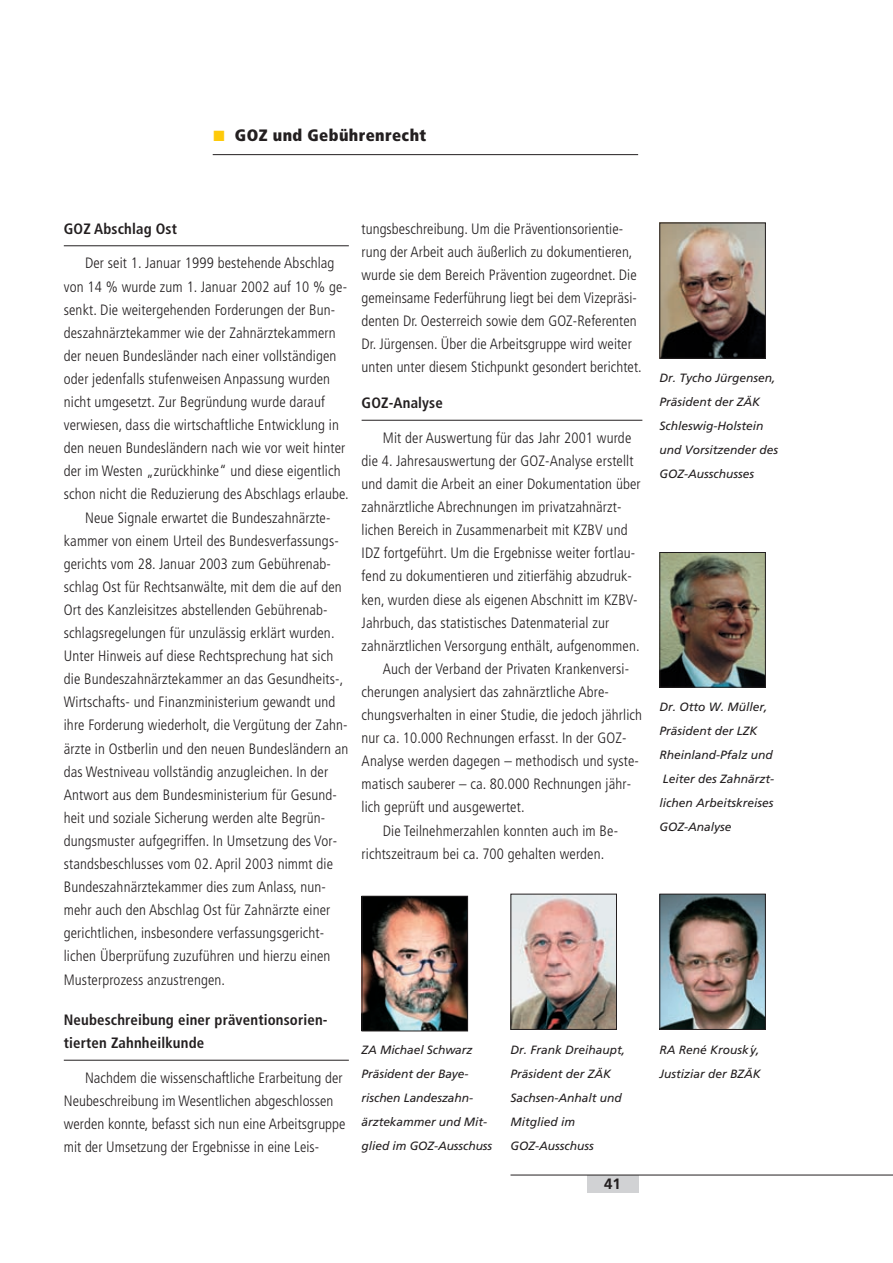
<style>
.page{position:relative;width:893px;height:1263px;background:#fff}
.page>*{position:absolute;margin:0;border:0;box-sizing:border-box;transform-origin:0 0}
.t1{font:900 condensed 16.5px "Frutiger";letter-spacing:.025em;color:#231f20}
.t2{font:300 condensed 15px/23.1px "Frutiger";letter-spacing:.01em;color:#231f20}
.t3{font:700 condensed 15px/23.2px "Frutiger";letter-spacing:.01em;color:#231f20}
.t4{font:700 15px "Frutiger";color:#231f20}
.t5{font:italic 12px/24px "Frutiger";color:#231f20}
.s1{font-family:"European Pi Three";font-weight:400;font-stretch:normal;font-size:15px;color:#feca0a}
</style>
<div class="page">
<div style="left:587px;top:1175px;width:51px;height:17px;background:#d1d2d4"></div>
<hr style="left:510px;top:1175px;width:382px;height:1px;background:#231f20">
<hr style="left:64px;top:245px;width:285px;height:1px;background:#231f20">
<hr style="left:64px;top:1060px;width:285px;height:1px;background:#231f20">
<hr style="left:361px;top:420px;width:281px;height:1px;background:#231f20">
<hr style="left:213px;top:154px;width:425px;height:1px;background:#231f20">
<img style="left:661px;top:225px;width:102px;height:132px">
<div style="left:659px;top:223px;width:106px;height:136px;border:1px solid #231f20"></div>
<img style="left:661px;top:896px;width:102px;height:132px">
<div style="left:659px;top:894px;width:106px;height:136px;border:1px solid #231f20"></div>
<img style="left:661px;top:554px;width:102px;height:132px">
<div style="left:659px;top:552px;width:106px;height:136px;border:1px solid #231f20"></div>
<img style="left:363px;top:898px;width:103px;height:131px">
<div style="left:361px;top:896px;width:107px;height:135px;border:1px solid #231f20"></div>
<img style="left:512px;top:896px;width:103px;height:132px">
<div style="left:510px;top:894px;width:107px;height:136px;border:1px solid #231f20"></div>
<p class="t1" style="left:213px;top:129px;width:215px"><span class="s1">-</span> GOZ und Gebührenrecht</p>
<p class="t3" style="left:64px;top:218px;width:115px">GOZ Abschlag Ost</p>
<p class="t2" style="left:85px;top:253px;width:251px">Der seit 1. Januar 1999 bestehende Abschlag</p>
<p class="t2" style="left:64px;top:276px;width:285px">von 14 % wurde zum 1. Januar 2002 auf 10 % ge-</p>
<p class="t2" style="left:64px;top:299px;width:273px">senkt. Die weitergehenden Forderungen der Bun-</p>
<p class="t2" style="left:64px;top:322px;width:273px">deszahnärztekammer wie der Zahnärztekammern</p>
<p class="t2" style="left:64px;top:345px;width:274px">der neuen Bundesländer nach einer vollständigen</p>
<p class="t2" style="left:64px;top:368px;width:268px">oder jedenfalls stufenweisen Anpassung wurden</p>
<p class="t2" style="left:64px;top:391px;width:262px">nicht umgesetzt. Zur Begründung wurde darauf</p>
<p class="t2" style="left:64px;top:415px;width:277px">verwiesen, dass die wirtschaftliche Entwicklung in</p>
<p class="t2" style="left:64px;top:438px;width:283px">den neuen Bundesländern nach wie vor weit hinter</p>
<p class="t2" style="left:64px;top:461px;width:278px">der im Westen „zurückhinke“ und diese eigentlich</p>
<p class="t2" style="left:64px;top:484px;width:286px">schon nicht die Reduzierung des Abschlags erlaube.</p>
<p class="t2" style="left:85px;top:507px;width:247px">Neue Signale erwartet die Bundeszahnärzte-</p>
<p class="t2" style="left:64px;top:530px;width:276px">kammer von einem Urteil des Bundesverfassungs-</p>
<p class="t2" style="left:64px;top:553px;width:269px">gerichts vom 28. Januar 2003 zum Gebührenab-</p>
<p class="t2" style="left:64px;top:576px;width:279px">schlag Ost für Rechtsanwälte, mit dem die auf den</p>
<p class="t2" style="left:64px;top:599px;width:265px">Ort des Kanzleisitzes abstellenden Gebührenab-</p>
<p class="t2" style="left:64px;top:622px;width:272px">schlagsregelungen für unzulässig erklärt wurden.</p>
<p class="t2" style="left:64px;top:646px;width:271px">Unter Hinweis auf diese Rechtsprechung hat sich</p>
<p class="t2" style="left:64px;top:669px;width:281px">die Bundeszahnärztekammer an das Gesundheits-,</p>
<p class="t2" style="left:64px;top:692px;width:273px">Wirtschafts- und Finanzministerium gewandt und</p>
<p class="t2" style="left:64px;top:715px;width:285px">ihre Forderung wiederholt, die Vergütung der Zahn-</p>
<p class="t2" style="left:64px;top:738px;width:286px">ärzte in Ostberlin und den neuen Bundesländern an</p>
<p class="t2" style="left:64px;top:761px;width:266px">das Westniveau vollständig anzugleichen. In der</p>
<p class="t2" style="left:64px;top:784px;width:275px">Antwort aus dem Bundesministerium für Gesund-</p>
<p class="t2" style="left:64px;top:807px;width:263px">heit und soziale Sicherung werden alte Begrün-</p>
<p class="t2" style="left:64px;top:830px;width:275px">dungsmuster aufgegriffen. In Umsetzung des Vor-</p>
<p class="t2" style="left:64px;top:853px;width:271px">standsbeschlusses vom 02. April 2003 nimmt die</p>
<p class="t2" style="left:64px;top:877px;width:263px">Bundeszahnärztekammer dies zum Anlass, nun-</p>
<p class="t2" style="left:64px;top:900px;width:268px">mehr auch den Abschlag Ost für Zahnärzte einer</p>
<p class="t2" style="left:64px;top:923px;width:262px">gerichtlichen, insbesondere verfassungsgericht-</p>
<p class="t2" style="left:64px;top:946px;width:268px">lichen Überprüfung zuzuführen und hierzu einen</p>
<p class="t2" style="left:64px;top:969px;width:163px">Musterprozess anzustrengen.</p>
<p class="t3" style="left:64px;top:1009px;width:265px">Neubeschreibung einer präventionsorien&shy;tierten Zahnheilkunde</p>
<p class="t2" style="left:64px;top:1067px;width:283px;text-indent:21px">Nachdem die wissenschaftliche Erarbeitung der Neubeschreibung im Wesentlichen abgeschlossen werden konnte, befasst sich nun eine Arbeitsgruppe mit der Umsetzung der Ergebnisse in eine Leis-</p>
<p class="t2" style="left:361px;top:218px;width:282px">tungsbeschreibung. Um die Präventionsorientie&shy;rung der Arbeit auch äußerlich zu dokumentieren, wurde sie dem Bereich Prävention zugeordnet. Die gemeinsame Federführung liegt bei dem Vizepräsi&shy;denten Dr. Oesterreich sowie dem GOZ-Referenten Dr. Jürgensen. Über die Arbeitsgruppe wird weiter unten unter diesem Stichpunkt gesondert berichtet.</p>
<p class="t3" style="left:361px;top:393px;width:83px">GOZ-Analyse</p>
<p class="t2" style="left:383px;top:427px;width:250px">Mit der Auswertung für das Jahr 2001 wurde</p>
<p class="t2" style="left:361px;top:450px;width:273px">die 4. Jahresauswertung der GOZ-Analyse erstellt</p>
<p class="t2" style="left:361px;top:474px;width:280px">und damit die Arbeit an einer Dokumentation über</p>
<p class="t2" style="left:361px;top:497px;width:261px">zahnärztliche Abrechnungen im privatzahnärzt-</p>
<p class="t2" style="left:361px;top:520px;width:267px">lichen Bereich in Zusammenarbeit mit KZBV und</p>
<p class="t2" style="left:361px;top:543px;width:275px">IDZ fortgeführt. Um die Ergebnisse weiter fortlau-</p>
<p class="t2" style="left:361px;top:566px;width:272px">fend zu dokumentieren und zitierfähig abzudruk-</p>
<p class="t2" style="left:361px;top:589px;width:277px">ken, wurden diese als eigenen Abschnitt im KZBV-</p>
<p class="t2" style="left:361px;top:612px;width:249px">Jahrbuch, das statistisches Datenmaterial zur</p>
<p class="t2" style="left:361px;top:635px;width:279px">zahnärztlichen Versorgung enthält, aufgenommen.</p>
<p class="t2" style="left:383px;top:658px;width:248px">Auch der Verband der Privaten Krankenversi-</p>
<p class="t2" style="left:361px;top:681px;width:249px">cherungen analysiert das zahnärztliche Abre-</p>
<p class="t2" style="left:361px;top:705px;width:282px">chungsverhalten in einer Studie, die jedoch jährlich</p>
<p class="t2" style="left:361px;top:728px;width:266px">nur ca. 10.000 Rechnungen erfasst. In der GOZ-</p>
<p class="t2" style="left:361px;top:751px;width:279px">Analyse werden dagegen – methodisch und syste-</p>
<p class="t2" style="left:361px;top:774px;width:271px">matisch sauberer – ca. 80.000 Rechnungen jähr-</p>
<p class="t2" style="left:361px;top:797px;width:164px">lich geprüft und ausgewertet.</p>
<p class="t2" style="left:383px;top:820px;width:237px">Die Teilnehmerzahlen konnten auch im Be-</p>
<p class="t2" style="left:361px;top:843px;width:244px">richtszeitraum bei ca. 700 gehalten werden.</p>
<p class="t5" style="left:361px;top:1039px;width:132px">ZA Michael Schwarz<br>Präsident der Baye&shy;rischen Landeszahn&shy;ärztekammer und Mit&shy;glied im GOZ-Ausschuss</p>
<p class="t5" style="left:510px;top:1039px;width:116px">Dr. Frank Dreihaupt,<br>Präsident der ZÄK<br>Sachsen-Anhalt und<br>Mitglied im<br>GOZ-Ausschuss</p>
<p class="t4" style="left:604px;top:1177px;width:18px">41</p>
<p class="t5" style="left:659px;top:367px;width:120px">Dr. Tycho Jürgensen,<br>Präsident der ZÄK<br>Schleswig-Holstein und Vorsitzender des<br>GOZ-Ausschusses</p>
<p class="t5" style="left:659px;top:696px;width:116px">Dr. Otto W. Müller,<br>Präsident der LZK<br>Rheinland-Pfalz und<br>Leiter des Zahnärzt&shy;lichen Arbeitskreises<br>GOZ-Analyse</p>
<p class="t5" style="left:659px;top:1039px;width:103px">RA René Krousk´y,<br>Justiziar der BZÄK</p>
</div>
